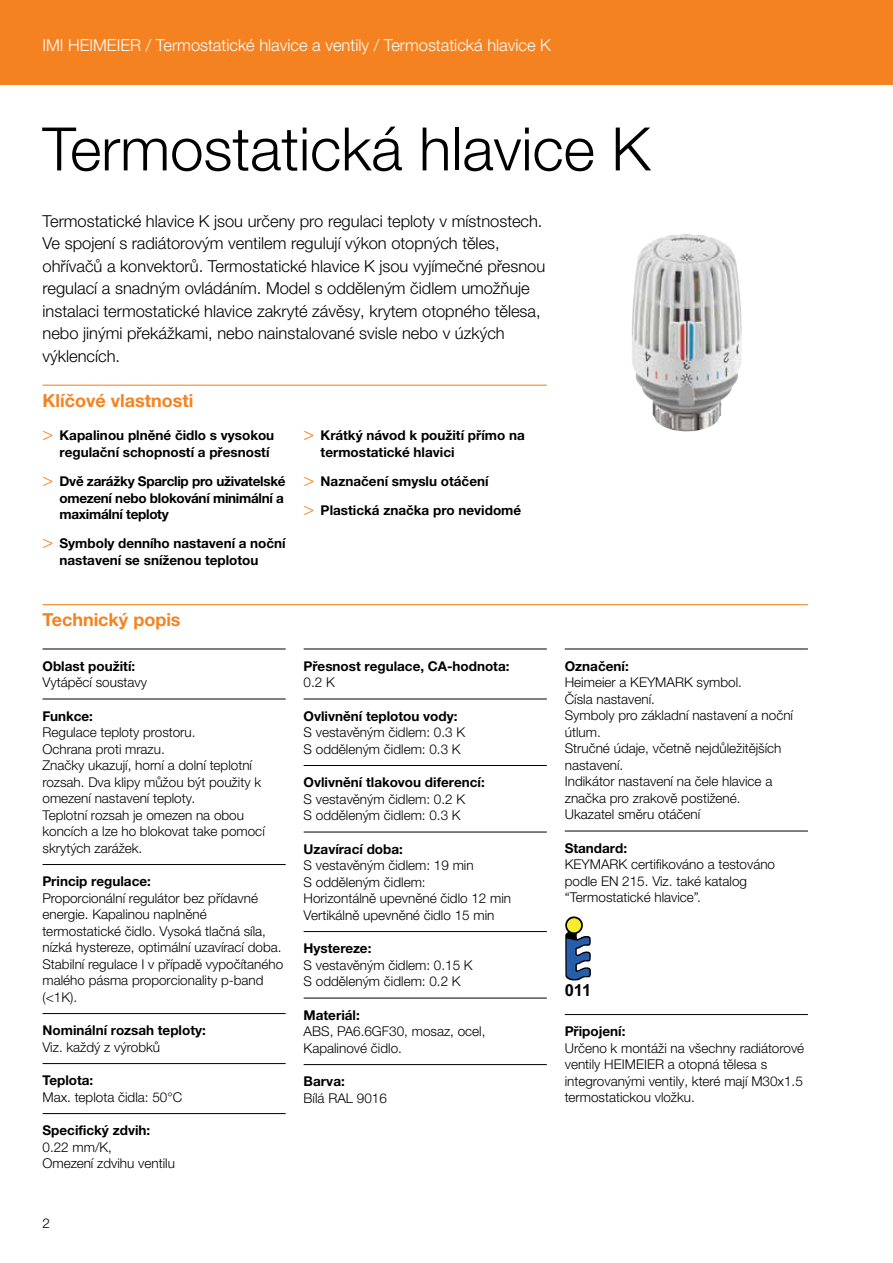
<style>
.page{position:relative;width:893px;height:1263px;background:#fff}
.page>*{position:absolute;margin:0;border:0;box-sizing:border-box;transform-origin:0 0}
.t1{font:300 60px "Helvetica Neue LTW1 G";color:#000}
.t2{font:700 18px "Helvetica Neue LTW1 G";color:#f58220}
.t3{font:300 16.5px/22.5px "Helvetica Neue LTW1 G";color:#000}
.t4{font:300 16.5px "Helvetica Neue LTW1 G";color:#fff}
.t5{font:700 16.5px "Arial";color:#000}
.t6{font:300 13.5px/16.5px "Helvetica Neue LTW1 G";color:#000}
.t7{font:700 13.5px/16.5px "Helvetica Neue LTW1 G";color:#000}
.s1{font-family:"Helvetica Neue LT Std";font-weight:300;font-size:18px;color:#f58220}
</style>
<div class="page">
<div style="left:0;top:0;width:893px;height:85px;background:#f58220"></div>
<hr style="left:43px;top:385px;width:504px;height:1px;background:#f58220">
<hr style="left:43px;top:604px;width:765px;height:1px;background:#f58220">
<hr style="left:43px;top:649px;width:243px;height:1px;background:#000">
<hr style="left:43px;top:699px;width:243px;height:1px;background:#000">
<hr style="left:43px;top:864px;width:243px;height:1px;background:#000">
<hr style="left:43px;top:1013px;width:243px;height:1px;background:#000">
<hr style="left:43px;top:1063px;width:243px;height:1px;background:#000">
<hr style="left:43px;top:1113px;width:243px;height:1px;background:#000">
<hr style="left:304px;top:649px;width:243px;height:1px;background:#000">
<hr style="left:304px;top:699px;width:243px;height:1px;background:#000">
<hr style="left:304px;top:765px;width:243px;height:1px;background:#000">
<hr style="left:304px;top:832px;width:243px;height:1px;background:#000">
<hr style="left:304px;top:931px;width:243px;height:1px;background:#000">
<hr style="left:304px;top:998px;width:243px;height:1px;background:#000">
<hr style="left:304px;top:1064px;width:243px;height:1px;background:#000">
<hr style="left:565px;top:649px;width:243px;height:1px;background:#000">
<hr style="left:565px;top:831px;width:243px;height:1px;background:#000">
<hr style="left:565px;top:1014px;width:243px;height:1px;background:#000">
<img style="left:632px;top:234px;width:110px;height:198px">
<svg style="left:565px;top:916px;width:26px;height:65px"></svg>
<div style="left:567px;top:918px;width:14px;height:14px;background:#f6ec2e;border-radius:50%"></div>
<p class="t4" style="left:43px;top:35px;width:510px">IMI HEIMEIER / Termostatické hlavice a ventily / Termostatická hlavice K</p>
<h1 class="t1" style="left:43px;top:112px;width:609px">Termostatická hlavice K</h1>
<p class="t3" style="left:43px;top:210px;width:504px">Termostatické hlavice K jsou určeny pro regulaci teploty v místnostech.<br>Ve spojení s radiátorovým ventilem regulují výkon otopných těles, ohřívačů a konvektorů. Termostatické hlavice K jsou vyjímečné přesnou regulací a snadným ovládáním. Model s odděleným čidlem umožňuje instalaci termostatické hlavice zakryté závěsy, krytem otopného tělesa, nebo jinými překážkami, nebo nainstalované svisle nebo v úzkých výklencích.</p>
<h2 class="t2" style="left:43px;top:389px;width:152px">Klíčové vlastnosti</h2>
<p class="t7" style="left:60px;top:427px;width:216px;text-indent:-17px"><span class="s1">&gt;</span> Kapalinou plněné čidlo s vysokou regulační schopností a přesností</p>
<p class="t7" style="left:60px;top:473px;width:227px;text-align:justify;text-indent:-17px"><span class="s1">&gt;</span> Dvě zarážky Sparclip pro uživatelské omezení nebo blokování minimální a maximální teploty</p>
<p class="t7" style="left:60px;top:535px;width:228px;text-indent:-17px"><span class="s1">&gt;</span> Symboly denního nastavení a noční nastavení se sníženou teplotou</p>
<p class="t7" style="left:321px;top:427px;width:206px;text-indent:-17px"><span class="s1">&gt;</span> Krátký návod k použití přímo na termostatické hlavici</p>
<p class="t7" style="left:304px;top:467px;width:219px;line-height:29.2px"><span class="s1">&gt;</span> Naznačení smyslu otáčení<br><span class="s1">&gt;</span> Plastická značka pro nevidomé</p>
<h2 class="t2" style="left:43px;top:609px;width:140px">Technický popis</h2>
<p class="t7" style="left:43px;top:657px;width:94px">Oblast použití:</p>
<p class="t6" style="left:43px;top:674px;width:106px">Vytápěcí soustavy</p>
<p class="t7" style="left:43px;top:707px;width:52px">Funkce:</p>
<p class="t6" style="left:43px;top:724px;width:224px">Regulace teploty prostoru.<br>Ochrana proti mrazu.<br>Značky ukazují, horní a dolní teplotní rozsah. Dva klipy můžou být použity k omezení nastavení teploty.<br>Teplotní rozsah je omezen na obou koncích a lze ho blokovat take pomocí skrytých zarážek.</p>
<p class="t7" style="left:43px;top:873px;width:110px">Princip regulace:</p>
<p class="t6" style="left:43px;top:889px;width:242px">Proporcionální regulátor bez přídavné energie. Kapalinou naplněné termostatické čidlo. Vysoká tlačná síla, nízká hystereze, optimální uzavírací doba.<br>Stabilní regulace I v případě vypočítaného malého pásma proporcionality p-band (&lt;1K).</p>
<p class="t7" style="left:43px;top:1022px;width:165px">Nominální rozsah teploty:</p>
<p class="t6" style="left:43px;top:1038px;width:119px">Viz. každý z výrobků</p>
<p class="t7" style="left:43px;top:1072px;width:52px">Teplota:</p>
<p class="t6" style="left:43px;top:1088px;width:141px">Max. teplota čidla: 50°C</p>
<p class="t7" style="left:43px;top:1122px;width:109px">Specifický zdvih:</p>
<p class="t6" style="left:43px;top:1138px;width:134px">0.22 mm/K,<br>Omezení zdvihu ventilu</p>
<p class="t6" style="left:43px;top:1215px;width:9px">2</p>
<p class="t7" style="left:304px;top:657px;width:207px">Přesnost regulace, CA-hodnota:</p>
<p class="t6" style="left:304px;top:674px;width:33px">0.2 K</p>
<p class="t7" style="left:304px;top:707px;width:155px">Ovlivnění teplotou vody:</p>
<p class="t6" style="left:304px;top:724px;width:163px">S vestavěným čidlem: 0.3 K<br>S odděleným čidlem: 0.3 K</p>
<p class="t7" style="left:304px;top:774px;width:183px">Ovlivnění tlakovou diferencí:</p>
<p class="t6" style="left:304px;top:790px;width:163px">S vestavěným čidlem: 0.2 K<br>S odděleným čidlem: 0.3 K</p>
<p class="t7" style="left:304px;top:840px;width:101px">Uzavírací doba:</p>
<p class="t6" style="left:304px;top:857px;width:209px">S vestavěným čidlem: 19 min<br>S odděleným čidlem:<br>Horizontálně upevněné čidlo 12 min<br>Vertikálně upevněné čidlo 15 min</p>
<p class="t7" style="left:304px;top:940px;width:69px">Hystereze:</p>
<p class="t6" style="left:304px;top:956px;width:171px">S vestavěným čidlem: 0.15 K<br>S odděleným čidlem: 0.2 K</p>
<p class="t7" style="left:304px;top:1006px;width:58px">Materiál:</p>
<p class="t6" style="left:304px;top:1023px;width:183px">ABS, PA6.6GF30, mosaz, ocel,<br>Kapalinové čidlo.</p>
<p class="t7" style="left:304px;top:1073px;width:43px">Barva:</p>
<p class="t6" style="left:304px;top:1089px;width:85px">Bílá RAL 9016</p>
<p class="t7" style="left:565px;top:657px;width:66px">Označení:</p>
<p class="t6" style="left:565px;top:674px;width:230px">Heimeier a KEYMARK symbol.<br>Čísla nastavení.<br>Symboly pro základní nastavení a noční útlum.<br>Stručné údaje, včetně nejdůležitějších nastavení.<br>Indikátor nastavení na čele hlavice a značka pro zrakově postižené.<br>Ukazatel směru otáčení</p>
<p class="t7" style="left:565px;top:839px;width:64px">Standard:</p>
<p class="t6" style="left:565px;top:856px;width:212px">KEYMARK certifikováno a testováno podle EN 215. Viz. také katalog “Termostatické hlavice”.</p>
<p class="t5" style="left:565px;top:979px;width:28px">011</p>
<p class="t7" style="left:565px;top:1023px;width:62px">Připojení:</p>
<p class="t6" style="left:565px;top:1039px;width:241px">Určeno k montáži na všechny radiátorové ventily HEIMEIER a otopná tělesa s integrovanými ventily, které mají M30x1.5 termostatickou vložku.</p>
</div>
